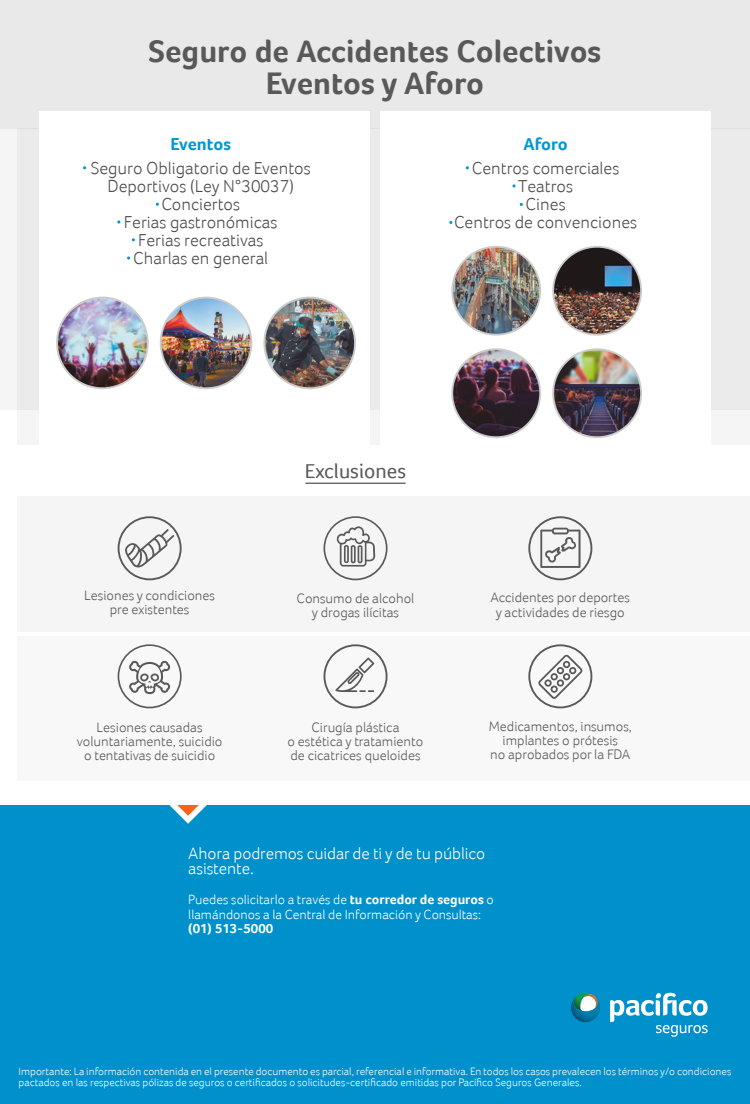
<style>
.page{position:relative;width:750px;height:1104px;background:#fff}
.page>*{position:absolute;margin:0;border:0;box-sizing:border-box;transform-origin:0 0}
.t1{font:700 32px/32px "Foco";color:#595959;text-align:center}
.t2{font:21px "Foco";color:#595959}
.t3{font:300 17.8px/18px "Foco";color:#4d4d4d;text-align:center}
.t4{font:700 17.8px "Foco";color:#0097d3}
.t5{font:300 16.9px/15.2px "Foco";letter-spacing:-.005em;color:#fff}
.t6{font:300 14.1px/14.2px "Foco";color:#595959;text-align:center}
.t7{font:300 13.5px/14.5px "Foco";color:#fff}
.t8{font:700 13.5px "Foco";color:#fff}
.t9{font:300 11px/11px "Foco";color:#fff}
.s1{font-weight:700}
</style>
<div class="page">
<div style="left:0;top:805px;width:750px;height:299px;background:#0091cd"></div>
<div style="left:0;top:0;width:750px;height:128px;background:#e9e9e9"></div>
<svg style="left:610px;top:993px;width:98px;height:44px"></svg>
<img style="left:574px;top:993px;width:20px;height:1px">
<svg style="left:571px;top:994px;width:29px;height:28px"></svg>
<div style="left:17px;top:128px;width:733px;height:317px;background:#ebebeb"></div>
<div style="left:17px;top:497px;width:733px;height:135px;background:#f5f5f5"></div>
<div style="left:17px;top:636px;width:733px;height:145px;background:#f8f8f8"></div>
<svg style="left:118px;top:516px;width:64px;height:64px"></svg>
<svg style="left:528px;top:644px;width:64px;height:64px"></svg>
<svg style="left:324px;top:644px;width:64px;height:64px"></svg>
<svg style="left:528px;top:516px;width:64px;height:64px"></svg>
<svg style="left:324px;top:516px;width:64px;height:64px"></svg>
<svg style="left:118px;top:644px;width:64px;height:64px"></svg>
<hr style="left:306px;top:483px;width:99px;height:1px;background:#595959">
<div style="left:40px;top:111px;width:330px;height:334px;background:#fff"></div>
<div style="left:380px;top:111px;width:330px;height:334px;background:#fff"></div>
<img style="left:452px;top:247px;width:88px;height:88px;border-radius:44px">
<div style="left:451px;top:246px;width:90px;height:90px;border:2px solid #ccc;border-radius:50%"></div>
<img style="left:553px;top:247px;width:88px;height:88px;border-radius:44px">
<div style="left:552px;top:246px;width:90px;height:90px;border:2px solid #ccc;border-radius:50%"></div>
<img style="left:452px;top:349px;width:88px;height:88px;border-radius:44px">
<div style="left:451px;top:348px;width:90px;height:90px;border:2px solid #ccc;border-radius:50%"></div>
<img style="left:553px;top:349px;width:88px;height:88px;border-radius:44px">
<div style="left:552px;top:348px;width:90px;height:90px;border:2px solid #ccc;border-radius:50%"></div>
<img style="left:57px;top:298px;width:91px;height:90px;border-radius:45px">
<div style="left:56px;top:297px;width:93px;height:92px;border:2px solid #ccc;border-radius:50%"></div>
<img style="left:161px;top:298px;width:90px;height:90px;border-radius:45px">
<div style="left:160px;top:297px;width:92px;height:92px;border:2px solid #ccc;border-radius:50%"></div>
<img style="left:264px;top:298px;width:91px;height:90px;border-radius:45px">
<div style="left:263px;top:297px;width:93px;height:92px;border:2px solid #ccc;border-radius:50%"></div>
<svg style="left:127px;top:256px;width:3px;height:4px"></svg>
<h1 class="t1" style="left:149px;top:34px;width:454px">Seguro de Accidentes Colectivos<br>Eventos y Aforo</h1>
<p class="t4" style="left:170px;top:134px;width:62px">Eventos</p>
<p class="t4" style="left:523px;top:134px;width:46px">Aforo</p>
<p class="t3" style="left:91px;top:159px;width:222px">Seguro Obligatorio de Eventos<br>Deportivos (Ley N°30037)<br>Conciertos<br>Ferias gastronómicas<br>Ferias recreativas<br>Charlas en general</p>
<p class="t3" style="left:454px;top:159px;width:185px">Centros comerciales<br>Teatros<br>Cines<br>Centros de convenciones</p>
<h2 class="t2" style="left:305px;top:458px;width:103px">Exclusiones</h2>
<p class="t6" style="left:84px;top:588px;width:132px">Lesiones y condiciones pre existentes</p>
<p class="t6" style="left:297px;top:591px;width:119px">Consumo de alcohol y drogas ilícitas</p>
<p class="t6" style="left:491px;top:590px;width:141px">Accidentes por deportes y actividades de riesgo</p>
<p class="t6" style="left:77px;top:720px;width:147px">Lesiones causadas voluntariamente, suicidio o tentativas de suicidio</p>
<p class="t6" style="left:288px;top:720px;width:137px">Cirugía plástica<br>o estética y tratamiento de cicatrices queloides</p>
<p class="t6" style="left:489px;top:719px;width:145px">Medicamentos, insumos, implantes o prótesis<br>no aprobados por la FDA</p>
<p class="t5" style="left:188px;top:846px;width:298px">Ahora podremos cuidar de ti y de tu público asistente.</p>
<p class="t7" style="left:188px;top:892px;width:307px">Puedes solicitarlo a través de <span class="s1">tu corredor de seguros</span> o llamándonos a la Central de Información y Consultas:</p>
<p class="t8" style="left:188px;top:920px;width:86px">(01) 513-5000</p>
<p class="t9" style="left:19px;top:1066px;width:714px">Importante: La información contenida en el presente documento es parcial, referencial e informativa. En todos los casos prevalecen los términos y/o condiciones pactados en las respectivas pólizas de seguros o certificados o solicitudes-certificado emitidas por Pacífico Seguros Generales.</p>
</div>
